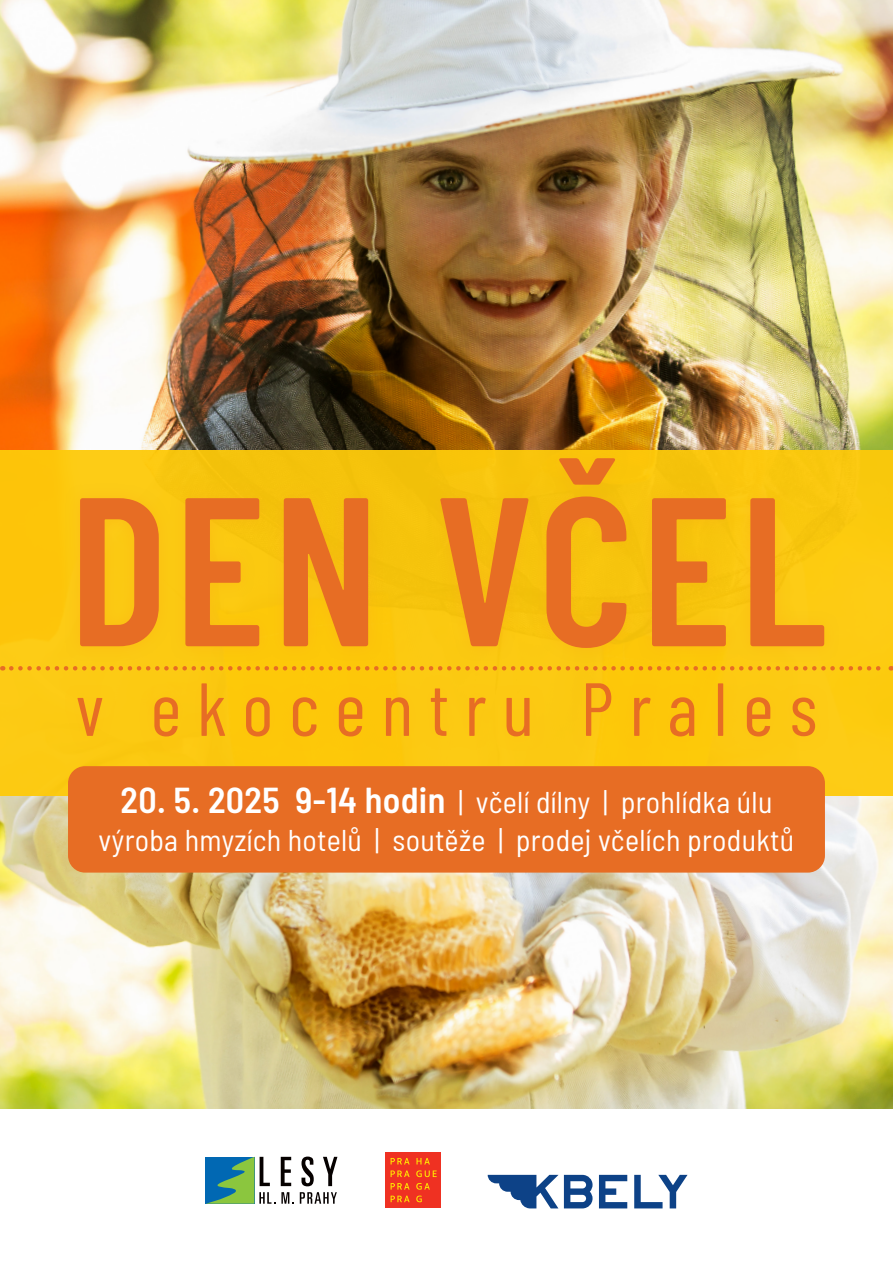
<style>
.page{position:relative;width:893px;height:1263px;background:#fff}
.page>*{position:absolute;margin:0;border:0;box-sizing:border-box;transform-origin:0 0}
.t1{font:600 211.5px "Barlow Condensed";letter-spacing:.03em;color:#e76d24}
.t2{font:75px "Barlow Condensed";letter-spacing:.21em;color:#e76d24}
.t3{font:semi-condensed 30px/37.8px "Barlow";letter-spacing:.01em;color:#fff;text-align:center}
.s1{font-weight:600;font-size:36px}
</style>
<div class="page">
<img style="left:0;top:0;width:893px;height:1109px">
<div style="left:0;top:450px;width:893px;height:346px;background:#feca0a"></div>
<div style="left:68px;top:766px;width:757px;height:106px;background:#e76d24;border-radius:17px"></div>
<div style="left:385px;top:1152px;width:27px;height:56px;background:#ef3122"></div>
<div style="left:414px;top:1152px;width:27px;height:56px;background:#ef3122"></div>
<svg style="left:416px;top:1158px;width:14px;height:6px"></svg>
<svg style="left:391px;top:1158px;width:19px;height:6px"></svg>
<svg style="left:391px;top:1170px;width:19px;height:7px"></svg>
<svg style="left:391px;top:1183px;width:19px;height:6px"></svg>
<svg style="left:391px;top:1196px;width:19px;height:6px"></svg>
<svg style="left:416px;top:1183px;width:14px;height:19px"></svg>
<svg style="left:416px;top:1170px;width:21px;height:7px"></svg>
<div style="left:64px;top:443px;width:776px;height:221px;background:#f9c30f"></div>
<div style="left:63px;top:668px;width:767px;height:83px;background:#fcc811"></div>
<svg style="left:11px;top:666px;width:881px;height:4px"></svg>
<svg style="left:281px;top:1157px;width:10px;height:29px"></svg>
<svg style="left:301px;top:1156px;width:13px;height:30px"></svg>
<svg style="left:323px;top:1157px;width:14px;height:29px"></svg>
<svg style="left:205px;top:1157px;width:70px;height:47px"></svg>
<svg style="left:281px;top:1192px;width:13px;height:12px"></svg>
<svg style="left:300px;top:1192px;width:37px;height:12px"></svg>
<svg style="left:599px;top:1175px;width:28px;height:33px"></svg>
<svg style="left:488px;top:1175px;width:105px;height:33px"></svg>
<svg style="left:634px;top:1175px;width:53px;height:33px"></svg>
<p class="t1" style="left:69px;top:419px;width:760px">DEN VČEL</p>
<p class="t2" style="left:76px;top:655px;width:743px">v ekocentru Prales</p>
<p class="t3" style="left:99px;top:781px;width:697px"><span class="s1">20. 5. 2025 9-14 hodin</span> | včelí dílny | prohlídka úlu výroba hmyzích hotelů | soutěže | prodej včelích produktů</p>
</div>
